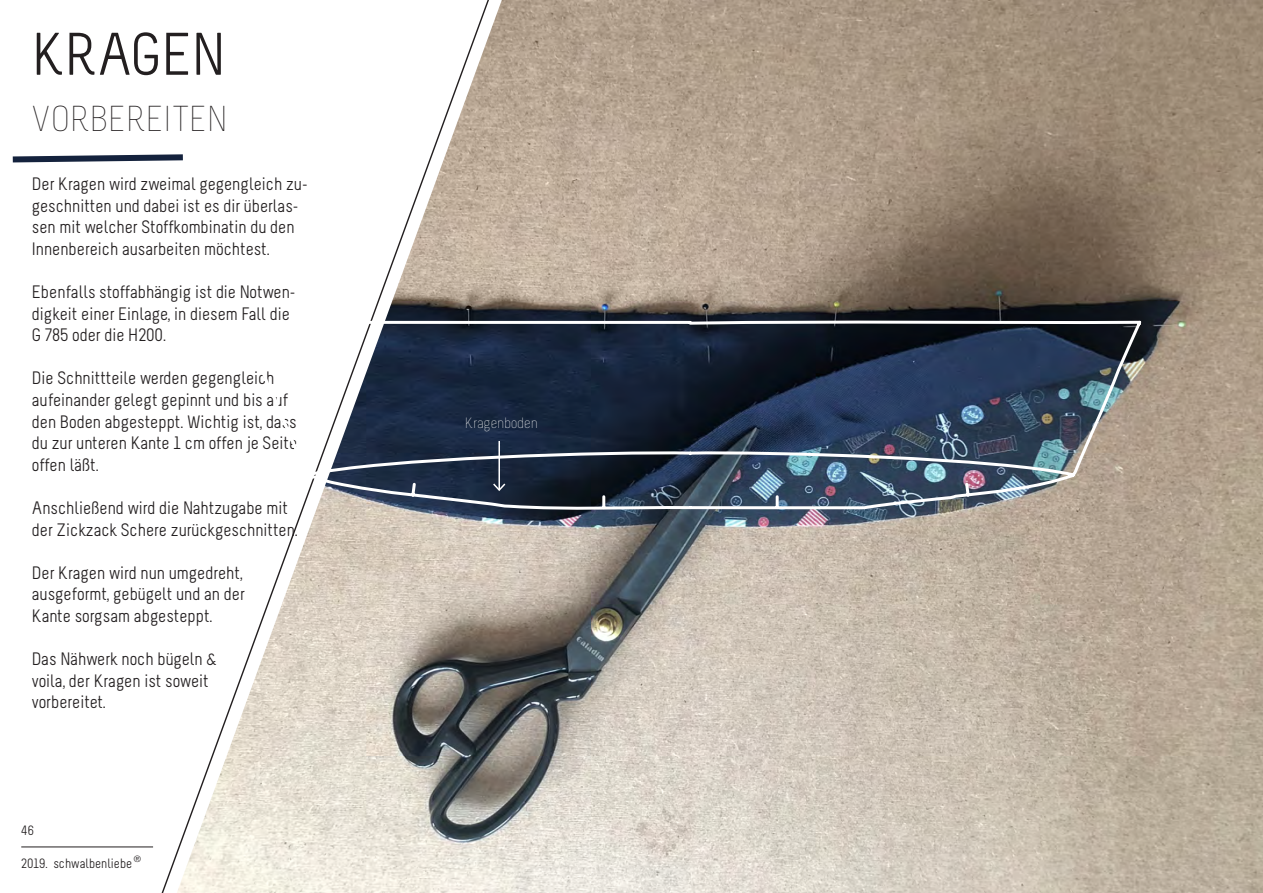
<style>
.page{position:relative;width:1263px;height:893px;background:#fff}
.page>*{position:absolute;margin:0;border:0;box-sizing:border-box;transform-origin:0 0}
.t1{font:60px "Melbourne";color:#231f20}
.t2{font:300 36px "Melbourne";color:#231f20}
.t3{font:18px/21.6px "Melbourne";color:#231f20}
.t4{font:300 15px "Melbourne";color:#fff}
.t5{font:13.5px "Melbourne";color:#231f20}
</style>
<div class="page">
<hr style="left:21px;top:846px;width:132px;height:1px;background:#231f20">
<svg style="left:12px;top:154px;width:165px;height:9px"></svg>
<img style="left:177px;top:0;width:1086px;height:893px">
<svg style="left:237px;top:319px;width:907px;height:192px"></svg>
<p class="t1" style="left:32px;top:23px;width:195px">KRAGEN</p>
<p class="t2" style="left:32px;top:100px;width:197px">VORBEREITEN</p>
<p class="t3" style="left:32px;top:173px;width:277px">Der Kragen wird zweimal gegengleich zu&shy;geschnitten und dabei ist es dir überlas&shy;sen mit welcher Stoffkombinatin du den Innenbereich ausarbeiten möchtest.</p>
<p class="t3" style="left:32px;top:281px;width:265px">Ebenfalls stoffabhängig ist die Notwen&shy;digkeit einer Einlage, in diesem Fall die</p>
<p class="t3" style="left:32px;top:324px;width:136px">G 785 oder die H200.</p>
<p class="t3" style="left:32px;top:368px;width:267px">Die Schnittteile werden gegengleich aufeinander gelegt gepinnt und bis auf den Boden abgesteppt. Wichtig ist, dass du zur unteren Kante 1 cm offen je Seite offen läßt.</p>
<p class="t3" style="left:32px;top:497px;width:268px">Anschließend wird die Nahtzugabe mit der Zickzack Schere zurückgeschnitten.</p>
<p class="t3" style="left:32px;top:562px;width:212px">Der Kragen wird nun umgedreht,</p>
<p class="t3" style="left:32px;top:584px;width:214px">ausgeformt, gebügelt und an der</p>
<p class="t3" style="left:32px;top:605px;width:182px">Kante sorgsam abgesteppt.</p>
<p class="t3" style="left:32px;top:648px;width:187px">Das Nähwerk noch bügeln &amp; voila, der Kragen ist soweit</p>
<p class="t3" style="left:32px;top:692px;width:76px">vorbereitet.</p>
<p class="t5" style="left:21px;top:823px;width:14px">46</p>
<p class="t5" style="left:21px;top:856px;width:121px">2019. schwalbenliebe <sup>®</sup></p>
<p class="t4" style="left:465px;top:415px;width:74px">Kragenboden</p>
</div>
